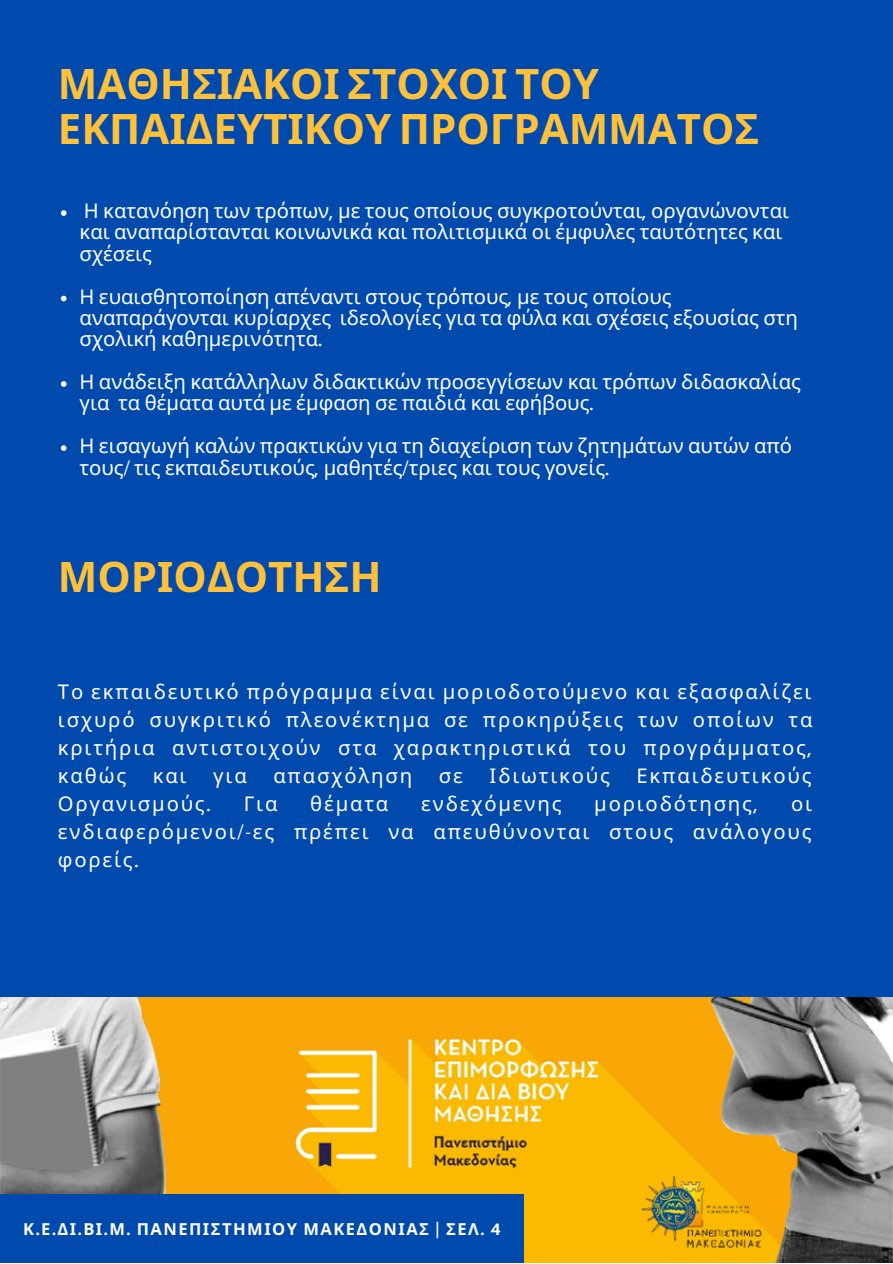
<style>
.page{position:relative;width:893px;height:1264px;background:#fff}
.page>*{position:absolute;margin:0;border:0;box-sizing:border-box;transform-origin:0 0}
.t1{font:700 42px/45px "Noto Sans";color:#ffc13a}
.t2{font:20.25px/21.3px "Noto Sans";color:#fff}
.t3{font:20.25px "Noto Sans";letter-spacing:.09em;color:#fff}
.t4{font:700 16.5px "Noto Sans";letter-spacing:.09em;color:#fff}
.s1{font-family:"Aileron"}
</style>
<div class="page">
<div style="left:0;top:0;width:892px;height:1262px;background:#004aad"></div>
<img style="left:0;top:997px;width:892px;height:265px">
<div style="left:0;top:1194px;width:524px;height:68px;background:#004aad"></div>
<svg style="left:61px;top:210px;width:5px;height:6px"></svg>
<svg style="left:61px;top:296px;width:5px;height:5px"></svg>
<svg style="left:61px;top:381px;width:5px;height:6px"></svg>
<svg style="left:61px;top:445px;width:5px;height:6px"></svg>
<p class="t1" style="left:58px;top:60px;width:703px">ΜΑΘΗΣΙΑΚΟΙ ΣΤΟΧΟΙ ΤΟΥ<br>ΕΚΠΑΙΔΕΥΤΙΚΟΥ ΠΡΟΓΡΑΜΜΑΤΟΣ</p>
<p class="t2" style="left:80px;top:200px;width:711px">Η κατανόηση των τρόπων<span class="s1">,</span> με τους οποίους συγκροτούνται<span class="s1">,</span> οργανώνονται και αναπαρίστανται κοινωνικά και πολιτισμικά οι έμφυλες ταυτότητες και σχέσεις</p>
<p class="t2" style="left:80px;top:285px;width:720px">Η ευαισθητοποίηση απέναντι στους τρόπους<span class="s1">,</span> με τους οποίους αναπαράγονται κυρίαρχες ιδεολογίες για τα φύλα και σχέσεις εξουσίας στη σχολική καθημερινότητα<span class="s1">.</span></p>
<p class="t2" style="left:80px;top:370px;width:723px">Η ανάδειξη κατάλληλων διδακτικών προσεγγίσεων και τρόπων διδασκαλίας για τα θέματα αυτά με έμφαση σε παιδιά και εφήβους<span class="s1">.</span></p>
<p class="t2" style="left:80px;top:434px;width:714px">Η εισαγωγή καλών πρακτικών για τη διαχείριση των ζητημάτων αυτών από τους<span class="s1">/</span> τις εκπαιδευτικούς<span class="s1">,</span> μαθητές<span class="s1">/</span>τριες και τους γονείς<span class="s1">.</span></p>
<p class="t1" style="left:58px;top:553px;width:325px">ΜΟΡΙΟΔΟΤΗΣΗ</p>
<p class="t2" style="left:58px;top:677px;width:756px;line-height:28px;text-align:justify">Το εκπαιδευτικό πρόγραμμα είναι μοριοδοτούμενο και εξασφαλίζει ισχυρό συγκριτικό πλεονέκτημα σε προκηρύξεις των οποίων τα κριτήρια αντιστοιχούν στα χαρακτηριστικά του προγράμματος<span class="s1">, </span>καθώς</p>
<p class="t2" style="left:153px;top:764px;width:35px">και</p>
<p class="t2" style="left:213px;top:764px;width:35px">για</p>
<p class="t3" style="left:273px;top:761px;width:140px">απασχόληση</p>
<p class="t2" style="left:439px;top:764px;width:26px">σε</p>
<p class="t3" style="left:489px;top:761px;width:122px">Ιδιωτικούς</p>
<p class="t3" style="left:636px;top:761px;width:176px">Εκπαιδευτικούς</p>
<p class="t3" style="left:58px;top:789px;width:155px">Οργανισμούς<span class="s1">.</span></p>
<p class="t2" style="left:244px;top:792px;width:35px">Για</p>
<p class="t2" style="left:310px;top:792px;width:80px">θέματα</p>
<p class="t3" style="left:421px;top:789px;width:142px">ενδεχόμενης</p>
<p class="t3" style="left:594px;top:789px;width:166px">μοριοδότησης<span class="s1">,</span></p>
<p class="t2" style="left:58px;top:789px;width:755px;line-height:28px;text-align:justify;text-indent:733px">οι ενδιαφερόμενοι<span class="s1">/-</span>ες πρέπει να απευθύνονται στους ανάλογους φορείς<span class="s1">.</span></p>
<p class="t4" style="left:23px;top:1217px;width:479px">Κ<span class="s1">.</span>Ε<span class="s1">.</span>ΔΙ<span class="s1">.</span>ΒΙ<span class="s1">.</span>Μ<span class="s1">.</span> ΠΑΝΕΠΙΣΤΗΜΙΟΥ ΜΑΚΕΔΟΝΙΑΣ <span class="s1">|</span> ΣΕΛ<span class="s1">. 4</span></p>
</div>
